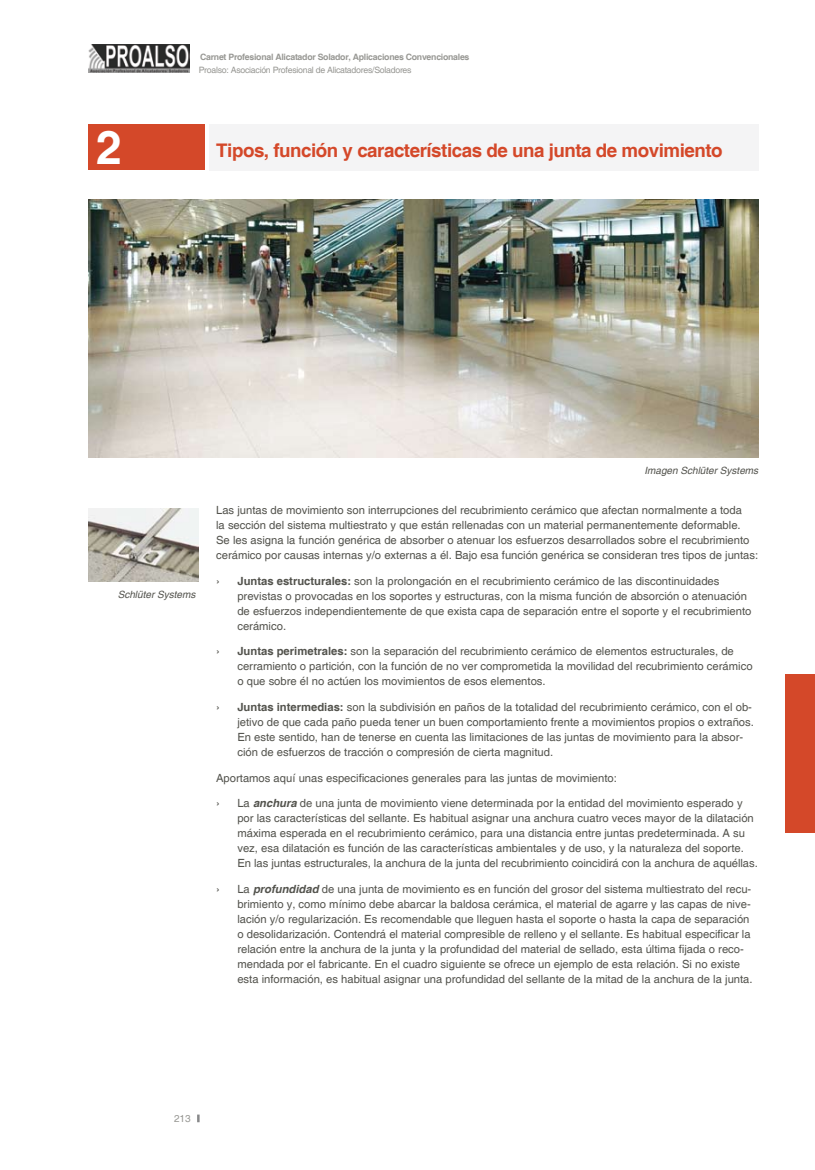
<style>
.page{position:relative;width:815px;height:1170px;background:#fff}
.page>*{position:absolute;margin:0;border:0;box-sizing:border-box;transform-origin:0 0}
.t1{font:700 46.25px "Helvetica";color:#fff}
.t2{font:700 18.75px "Helvetica";letter-spacing:-.025em;color:#d44829}
.t3{font:11.25px/15px "Helvetica";color:#53534d}
.t4{font:italic 10px "Helvetica";color:#53534d}
.t5{font:10px "Helvetica";color:#989894}
.t6{font:700 8.75px "Helvetica";letter-spacing:-.03em;color:#989894}
.t7{font:8.75px "Helvetica";letter-spacing:-.03em;color:#989894}
.s1{font-weight:700}
.s2{font-weight:700;font-style:italic}
</style>
<div class="page">
<svg style="left:197px;top:1114px;width:3px;height:8px"></svg>
<img style="left:89px;top:45px;width:101px;height:28px">
<div style="left:785px;top:674px;width:30px;height:158px;background:#d44829"></div>
<div style="left:209px;top:124px;width:549px;height:46px;background:#f4f4f5"></div>
<div style="left:89px;top:124px;width:116px;height:46px;background:#d44829"></div>
<img style="left:89px;top:200px;width:669px;height:257px">
<img style="left:89px;top:508px;width:109px;height:73px">
<p class="t6" style="left:200px;top:52px;width:271px">Carnet Profesional Alicatador Solador, Aplicaciones Convencionales</p>
<p class="t7" style="left:199px;top:65px;width:214px">Proalso: Asociación Profesional de Alicatadores/Soladores</p>
<h1 class="t1" style="left:96px;top:120px;width:27px">2</h1>
<h2 class="t2" style="left:216px;top:139px;width:508px">Tipos, función y características de una junta de movimiento</h2>
<p class="t4" style="left:118px;top:588px;width:79px">Schlüter Systems</p>
<p class="t4" style="left:644px;top:464px;width:115px">Imagen Schlüter Systems</p>
<p class="t3" style="left:216px;top:503px;width:544px">Las juntas de movimiento son interrupciones del recubrimiento cerámico que afectan normalmente a toda<br>la sección del sistema multiestrato y que están rellenadas con un material permanentemente deformable.<br>Se les asigna la función genérica de absorber o atenuar los esfuerzos desarrollados sobre el recubrimiento cerámico por causas internas y/o externas a él. Bajo esa función genérica se consideran tres tipos de juntas:</p>
<p class="t3" style="left:216px;top:573px;width:5px">›</p>
<p class="t3" style="left:237px;top:573px;width:516px"><span class="s1">Juntas estructurales:</span> son la prolongación en el recubrimiento cerámico de las discontinuidades previstas o provocadas en los soportes y estructuras, con la misma función de absorción o atenuación de esfuerzos independientemente de que exista capa de separación entre el soporte y el recubrimiento cerámico.</p>
<p class="t3" style="left:216px;top:644px;width:5px">›</p>
<p class="t3" style="left:237px;top:644px;width:517px"><span class="s1">Juntas perimetrales:</span> son la separación del recubrimiento cerámico de elementos estructurales, de cerramiento o partición, con la función de no ver comprometida la movilidad del recubrimiento cerámico o que sobre él no actúen los movimientos de esos elementos.</p>
<p class="t3" style="left:216px;top:700px;width:5px">›</p>
<p class="t3" style="left:237px;top:700px;width:518px"><span class="s1">Juntas intermedias:</span> son la subdivisión en paños de la totalidad del recubrimiento cerámico, con el ob&shy;jetivo de que cada paño pueda tener un buen comportamiento frente a movimientos propios o extraños.<br>En este sentido, han de tenerse en cuenta las limitaciones de las juntas de movimiento para la absor&shy;ción de esfuerzos de tracción o compresión de cierta magnitud.</p>
<p class="t3" style="left:216px;top:770px;width:402px">Aportamos aquí unas especificaciones generales para las juntas de movimiento:</p>
<p class="t3" style="left:216px;top:796px;width:5px">›</p>
<p class="t3" style="left:237px;top:796px;width:522px">La <span class="s2">anchura</span> de una junta de movimiento viene determinada por la entidad del movimiento esperado y por las características del sellante. Es habitual asignar una anchura cuatro veces mayor de la dilatación máxima esperada en el recubrimiento cerámico, para una distancia entre juntas predeterminada. A su vez, esa dilatación es función de las características ambientales y de uso, y la naturaleza del soporte.<br>En las juntas estructurales, la anchura de la junta del recubrimiento coincidirá con la anchura de aquéllas.</p>
<p class="t3" style="left:216px;top:881px;width:5px">›</p>
<p class="t3" style="left:237px;top:881px;width:517px">La <span class="s2">profundidad</span> de una junta de movimiento es en función del grosor del sistema multiestrato del recu&shy;brimiento y, como mínimo debe abarcar la baldosa cerámica, el material de agarre y las capas de nive&shy;lación y/o regularización. Es recomendable que lleguen hasta el soporte o hasta la capa de separación o desolidarización. Contendrá el material compresible de relleno y el sellante. Es habitual especificar la relación entre la anchura de la junta y la profundidad del material de sellado, esta última fijada o reco&shy;mendada por el fabricante. En el cuadro siguiente se ofrece un ejemplo de esta relación. Si no existe esta información, es habitual asignar una profundidad del sellante de la mitad de la anchura de la junta.</p>
<p class="t5" style="left:174px;top:1112px;width:18px">213</p>
</div>
